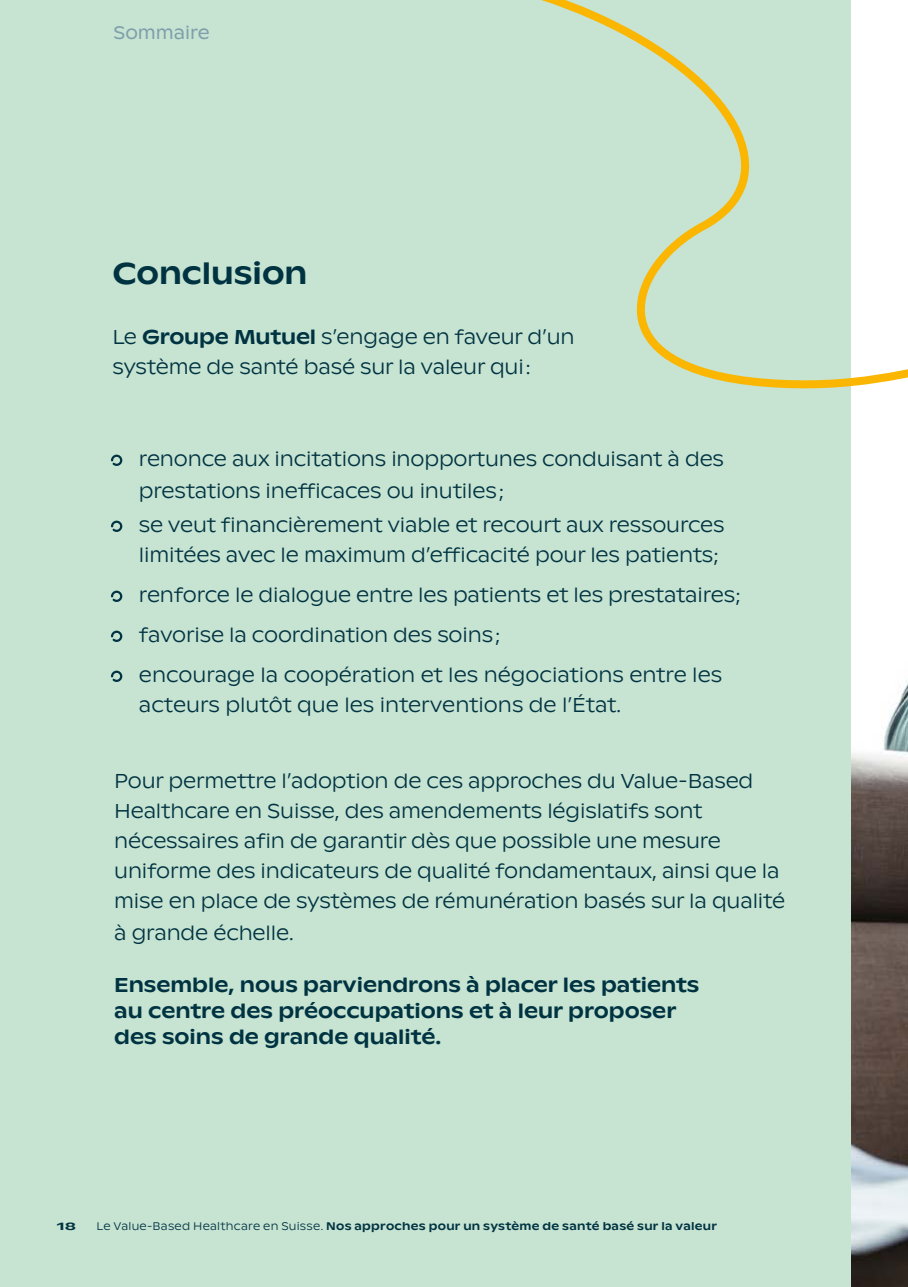
<style>
.page{position:relative;width:908px;height:1287px;background:#fff}
.page>*{position:absolute;margin:0;border:0;box-sizing:border-box;transform-origin:0 0}
.t1{font:500 30px "ABC Ginto Nord";color:#003341}
.t2{font:300 20px/30px "ABC Ginto Nord";letter-spacing:-.01em;color:#003341}
.t3{font:500 20px/26px "ABC Ginto Nord";color:#003341}
.t4{font:18px "ABC Ginto Nord";color:#7f9fab}
.t5{font:500 11px "ABC Ginto Nord";letter-spacing:.025em;color:#003341}
.t6{font:500 11px "ABC Ginto Nord";letter-spacing:.025em;color:#003341;scale:1.5 1}
.s1{font-weight:500}
.s2{font-weight:300}
</style>
<div class="page">
<div style="left:0;top:0;width:896px;height:1287px;background:#c7e3d2"></div>
<svg style="left:111px;top:455px;width:11px;height:11px"></svg>
<svg style="left:111px;top:521px;width:11px;height:11px"></svg>
<svg style="left:111px;top:591px;width:11px;height:11px"></svg>
<svg style="left:111px;top:631px;width:11px;height:11px"></svg>
<svg style="left:111px;top:671px;width:11px;height:11px"></svg>
<img style="left:851px;top:408px;width:56px;height:879px">
<svg style="left:541px;top:0;width:366px;height:408px"></svg>
<p class="t4" style="left:113px;top:21px;width:98px">Sommaire</p>
<h1 class="t1" style="left:112px;top:255px;width:196px">Conclusion</h1>
<p class="t2" style="left:112px;top:322px;width:463px">Le <span class="s1">Groupe Mutuel</span> s’engage en faveur d’un système de santé basé sur la valeur qui :</p>
<p class="t2" style="left:139px;top:443px;width:586px;line-height:32px">renonce aux incitations inopportunes conduisant à des prestations inefficaces ou inutiles ;</p>
<p class="t2" style="left:139px;top:510px;width:587px">se veut financièrement viable et recourt aux ressources limitées avec le maximum d’efficacité pour les patients;</p>
<p class="t2" style="left:139px;top:575px;width:603px;line-height:40px">renforce le dialogue entre les patients et les prestataires; favorise la coordination des soins ;<br>encourage la coopération et les négociations entre les</p>
<p class="t2" style="left:139px;top:690px;width:483px">acteurs plutôt que les interventions de l’État.</p>
<p class="t2" style="left:114px;top:766px;width:672px">Pour permettre l’adoption de ces approches du Value-Based Healthcare en Suisse, des amendements législatifs sont nécessaires afin de garantir dès que possible une mesure uniforme des indicateurs de qualité fondamentaux, ainsi que la mise en place de systèmes de rémunération basés sur la qualité</p>
<p class="t2" style="left:114px;top:918px;width:181px">à grande échelle.</p>
<p class="t3" style="left:114px;top:972px;width:586px">Ensemble, nous parviendrons à placer les patients au centre des préoccupations et à leur proposer des soins de grande qualité.</p>
<p class="t6" style="left:57px;top:1220px;width:14px">18</p>
<p class="t5" style="left:96px;top:1220px;width:621px"><span class="s2">Le Value-Based Healthcare en Suisse.</span> Nos approches pour un système de santé basé sur la valeur</p>
</div>
